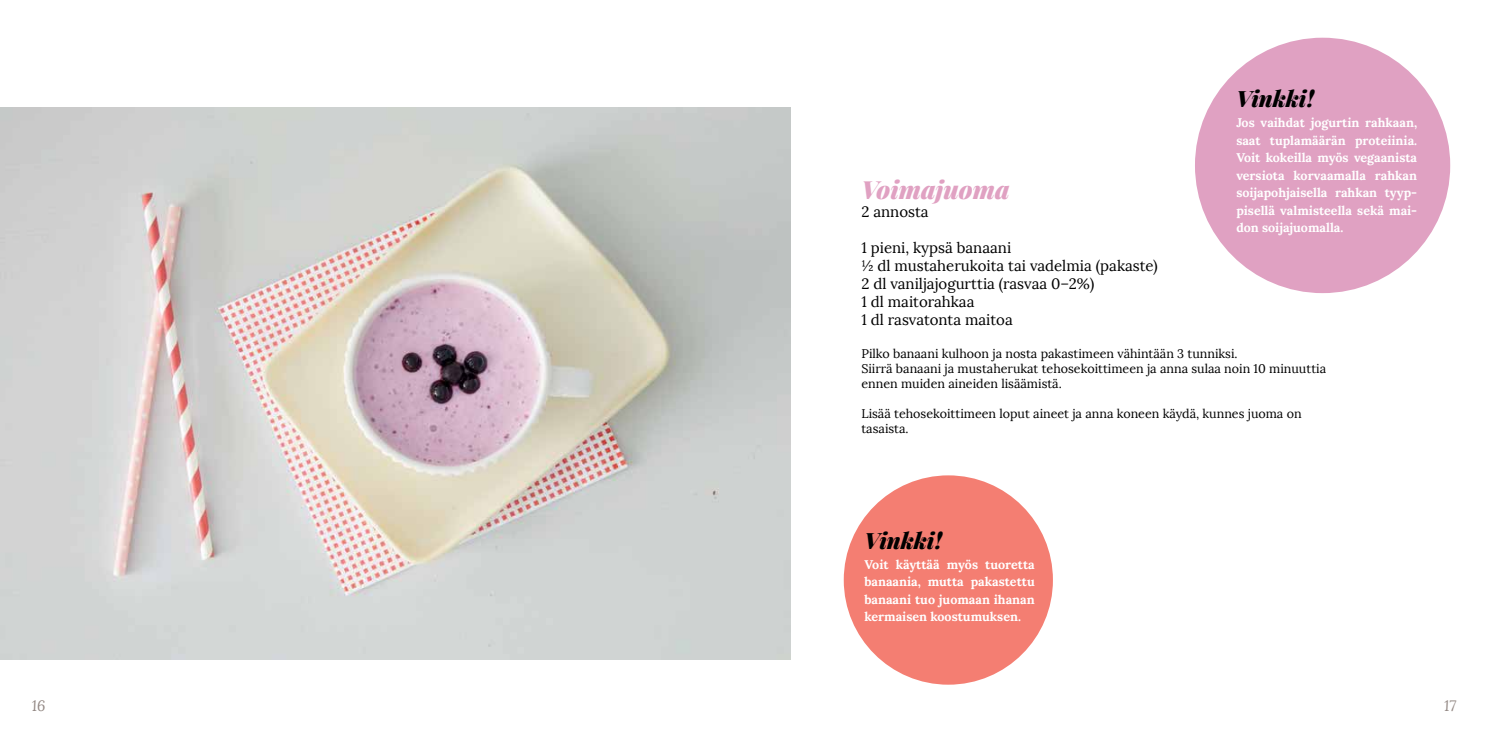
<style>
.page{position:relative;width:1489px;height:745px;background:#fff}
.page>*{position:absolute;margin:0;border:0;box-sizing:border-box;transform-origin:0 0}
.t1{font:italic 900 25px "Playfair Display";color:#e0a1c2}
.t2{font:italic 900 22.5px "Playfair Display";color:#000}
.t3{font:15px/18px "Lora";color:#000}
.t4{font:italic 15px "Lora";color:#938884}
.t5{font:700 12.5px/17.5px "Lora";color:#fff;text-align:justify}
.t6{font:12.5px/15px "Lora";color:#000}
</style>
<div class="page">
<img style="left:0;top:107px;width:790px;height:552px">
<div style="left:1194px;top:38px;width:255px;height:255px;background:#e0a1c2;border-radius:50%"></div>
<div style="left:843px;top:475px;width:209px;height:209px;background:#f47e72;border-radius:50%"></div>
<h2 class="t2" style="left:1236px;top:80px;width:79px">Vinkki!</h2>
<p class="t5" style="left:1236px;top:114px;width:182px">Jos vaihdat jogurtin rahkaan, saat tuplamäärän proteiinia.<br>Voit kokeilla myös vegaanista versiota korvaamalla rahkan soijapohjaisella rahkan tyyp&shy;pisellä valmisteella sekä mai&shy;don soijajuomalla.</p>
<h1 class="t1" style="left:861px;top:168px;width:150px">Voimajuoma</h1>
<p class="t3" style="left:861px;top:202px;width:69px">2 annosta</p>
<p class="t3" style="left:861px;top:238px;width:298px">1 pieni, kypsä banaani<br>½ dl mustaherukoita tai vadelmia (pakaste)<br>2 dl vaniljajogurttia (rasvaa 0–2%)<br>1 dl maitorahkaa<br>1 dl rasvatonta maitoa</p>
<p class="t6" style="left:861px;top:346px;width:466px">Pilko banaani kulhoon ja nosta pakastimeen vähintään 3 tunniksi.<br>Siirrä banaani ja mustaherukat tehosekoittimeen ja anna sulaa noin 10 minuuttia ennen muiden aineiden lisäämistä.</p>
<p class="t6" style="left:861px;top:406px;width:441px">Lisää tehosekoittimeen loput aineet ja anna koneen käydä, kunnes juoma on tasaista.</p>
<h2 class="t2" style="left:864px;top:521px;width:79px">Vinkki!</h2>
<p class="t5" style="left:864px;top:555px;width:172px">Voit käyttää myös tuoretta banaania, mutta pakastettu banaani tuo juomaan ihanan kermaisen koostumuksen.</p>
<p class="t4" style="left:32px;top:695px;width:15px">16</p>
<p class="t4" style="left:1444px;top:695px;width:14px">17</p>
</div>
